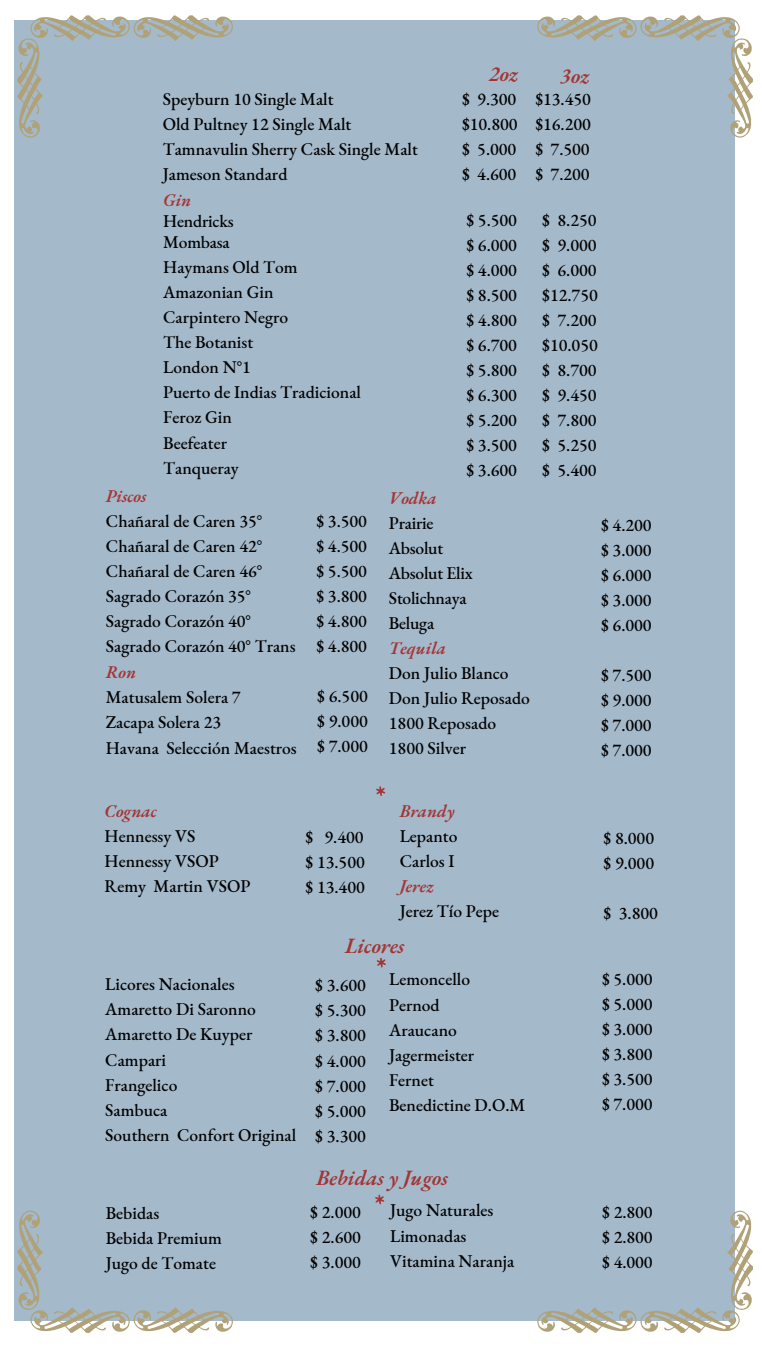
<style>
.page{position:relative;width:762px;height:1347px;background:#fff}
.page>*{position:absolute;margin:0;border:0;box-sizing:border-box;transform-origin:0 0}
.t1{font:italic 600 21.25px "EB Garamond";color:#a43434}
.t2{font:500 17.5px/25px "EB Garamond";color:#000;text-align:justify}
.t3{font:500 17.5px/25px "EB Garamond";color:#010101}
.t4{font:italic 600 17.5px "EB Garamond";color:#a63535}
.t5{font:italic 600 17.5px "EB Garamond";color:#a43434}
</style>
<div class="page">
<div style="left:14px;top:20px;width:720px;height:1300px;background:#a4b9ca"></div>
<svg style="left:17px;top:15px;width:216px;height:123px"></svg>
<svg style="left:537px;top:15px;width:216px;height:123px"></svg>
<svg style="left:537px;top:1210px;width:216px;height:123px"></svg>
<svg style="left:17px;top:1210px;width:216px;height:123px"></svg>
<svg style="left:377px;top:957px;width:9px;height:10px"></svg>
<svg style="left:375px;top:1194px;width:9px;height:10px"></svg>
<svg style="left:376px;top:786px;width:9px;height:10px"></svg>
<p class="t1" style="left:489px;top:60px;width:31px">2oz</p>
<p class="t1" style="left:560px;top:62px;width:31px">3oz</p>
<p class="t2" style="left:163px;top:87px;width:257px;text-align:left">Speyburn 10 Single Malt<br>Old Pultney 12 Single Malt<br>Tamnavulin Sherry Cask Single Malt<br>Jameson Standard</p>
<p class="t2" style="left:462px;top:87px;width:57px">$ 9.300 $10.800 $ 5.000 $ 4.600</p>
<p class="t2" style="left:535px;top:87px;width:57px">$13.450 $16.200 $ 7.500 $ 7.200</p>
<p class="t4" style="left:163px;top:189px;width:30px">Gin</p>
<p class="t3" style="left:163px;top:211px;width:72px;line-height:21px">Hendricks<br>Mombasa</p>
<p class="t3" style="left:163px;top:255px;width:199px">Haymans Old Tom<br>Amazonian Gin<br>Carpintero Negro<br>The Botanist<br>London N°1<br>Puerto de Indias Tradicional<br>Feroz Gin<br>Beefeater<br>Tanqueray</p>
<p class="t2" style="left:466px;top:207px;width:52px">$ 5.500 $ 6.000 $ 4.000 $ 8.500 $ 4.800 $ 6.700 $ 5.800 $ 6.300 $ 5.200 $ 3.500 $ 3.600</p>
<p class="t2" style="left:542px;top:207px;width:57px">$ 8.250 $ 9.000 $ 6.000 $12.750 $ 7.200 $10.050 $ 8.700 $ 9.450 $ 7.800 $ 5.250 $ 5.400</p>
<p class="t4" style="left:106px;top:484px;width:42px">Piscos</p>
<p class="t3" style="left:106px;top:508px;width:191px">Chañaral de Caren 35°<br>Chañaral de Caren 42°<br>Chañaral de Caren 46°<br>Sagrado Corazón 35°<br>Sagrado Corazón 40°<br>Sagrado Corazón 40° Trans</p>
<p class="t2" style="left:316px;top:508px;width:52px">$ 3.500 $ 4.500 $ 5.500 $ 3.800 $ 4.800 $ 4.800</p>
<p class="t4" style="left:106px;top:661px;width:32px">Ron</p>
<p class="t3" style="left:106px;top:685px;width:193px">Matusalem Solera 7<br>Zacapa Solera 23<br>Havana Selección Maestros</p>
<p class="t2" style="left:317px;top:684px;width:52px">$ 6.500 $ 9.000 $ 7.000</p>
<p class="t5" style="left:105px;top:800px;width:54px">Cognac</p>
<p class="t2" style="left:105px;top:824px;width:147px;text-align:left">Hennessy VS<br>Hennessy VSOP<br>Remy Martin VSOP</p>
<p class="t2" style="left:305px;top:824px;width:61px">$ 9.400 $ 13.500 $ 13.400</p>
<p class="t4" style="left:389px;top:486px;width:49px">Vodka</p>
<p class="t3" style="left:389px;top:510px;width:85px">Prairie<br>Absolut<br>Absolut Elix<br>Stolichnaya<br>Beluga</p>
<p class="t4" style="left:389px;top:636px;width:59px">Tequila</p>
<p class="t3" style="left:389px;top:660px;width:142px">Don Julio Blanco<br>Don Julio Reposado<br>1800 Reposado<br>1800 Silver</p>
<p class="t5" style="left:400px;top:800px;width:57px">Brandy</p>
<p class="t2" style="left:400px;top:824px;width:59px">Lepanto<br>Carlos I</p>
<p class="t5" style="left:400px;top:875px;width:36px">Jerez</p>
<p class="t2" style="left:400px;top:899px;width:101px">Jerez Tío Pepe</p>
<p class="t1" style="left:345px;top:932px;width:61px">Licores</p>
<p class="t2" style="left:105px;top:972px;width:192px;text-align:left">Licores Nacionales<br>Amaretto Di Saronno<br>Amaretto De Kuyper<br>Campari<br>Frangelico<br>Sambuca<br>Southern Confort Original</p>
<p class="t2" style="left:389px;top:967px;width:138px;text-align:left">Lemoncello<br>Pernod<br>Araucano<br>Jagermeister<br>Fernet<br>Benedictine D.O.M</p>
<p class="t2" style="left:315px;top:973px;width:52px">$ 3.600 $ 5.300 $ 3.800 $ 4.000 $ 7.000 $ 5.000 $ 3.300</p>
<p class="t1" style="left:316px;top:1164px;width:133px">Bebidas y Jugos</p>
<p class="t2" style="left:106px;top:1200px;width:118px;text-align:left">Bebidas<br>Bebida Premium<br>Jugo de Tomate</p>
<p class="t2" style="left:390px;top:1198px;width:126px;text-align:left">Jugo Naturales<br>Limonadas<br>Vitamina Naranja</p>
<p class="t2" style="left:310px;top:1199px;width:52px">$ 2.000 $ 2.600 $ 3.000</p>
<p class="t2" style="left:601px;top:512px;width:52px">$ 4.200 $ 3.000 $ 6.000 $ 3.000 $ 6.000</p>
<p class="t2" style="left:601px;top:662px;width:52px">$ 7.500 $ 9.000 $ 7.000 $ 7.000</p>
<p class="t2" style="left:603px;top:825px;width:52px">$ 8.000 $ 9.000</p>
<p class="t2" style="left:603px;top:900px;width:56px">$ 3.800</p>
<p class="t2" style="left:602px;top:967px;width:52px">$ 5.000 $ 5.000 $ 3.000 $ 3.800 $ 3.500 $ 7.000</p>
<p class="t2" style="left:602px;top:1200px;width:52px">$ 2.800 $ 2.800 $ 4.000</p>
</div>
